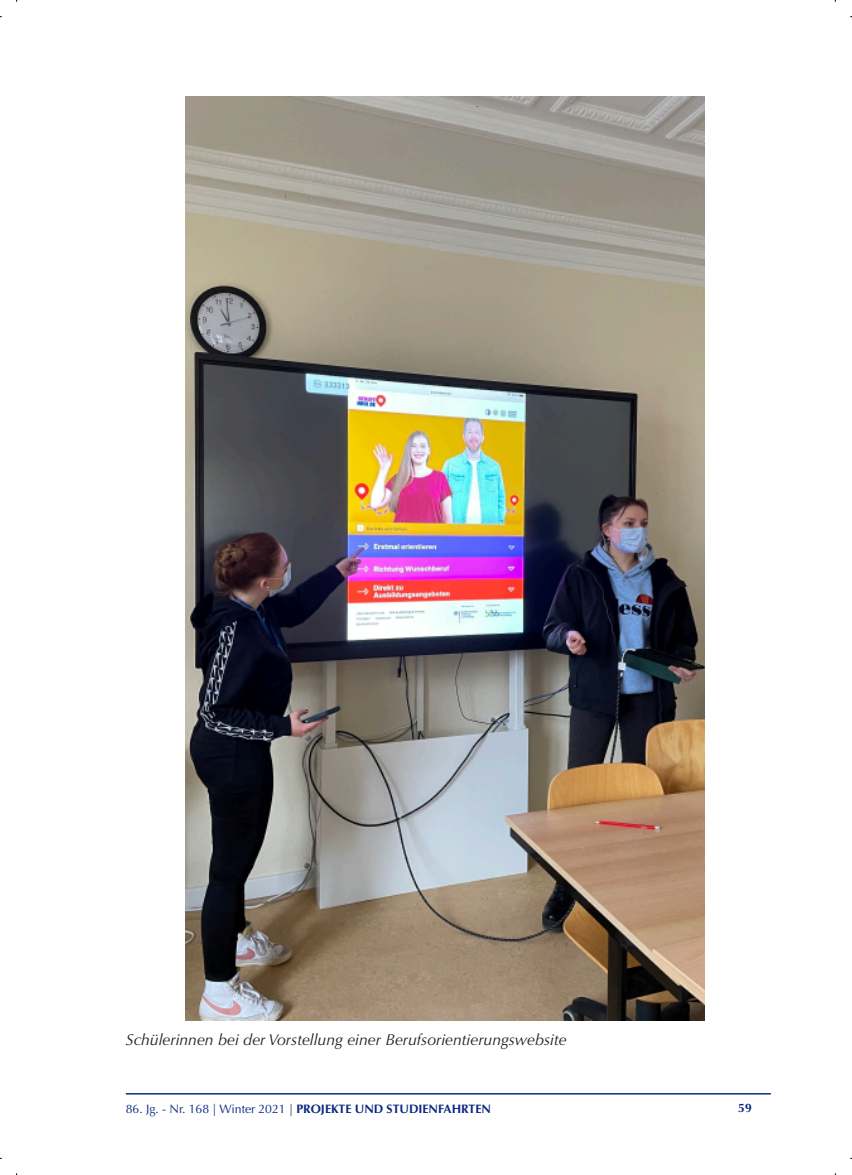
<style>
.page{position:relative;width:852px;height:1175px;background:#fff}
.page>*{position:absolute;margin:0;border:0;box-sizing:border-box;transform-origin:0 0}
.t1{font:italic 15.75px "Optima";color:#231f20}
.t2{font:12.25px "Optima";color:#092781}
.t3{font:700 12.25px "Optima";color:#092781}
.s1{font-weight:700}
</style>
<div class="page">
<hr style="left:126px;top:1092px;width:645px;height:2px;background:#092781">
<img style="left:185px;top:96px;width:519px;height:924px">
<p class="t1" style="left:126px;top:1030px;width:442px">Schülerinnen bei der Vorstellung einer Berufsorientierungswebsite</p>
<p class="t2" style="left:126px;top:1101px;width:367px">86. Jg. - Nr. 168 | Winter 2021 | <span class="s1">PROJEKTE UND STUDIENFAHRTEN</span></p>
<p class="t3" style="left:738px;top:1100px;width:15px">59</p>
</div>
